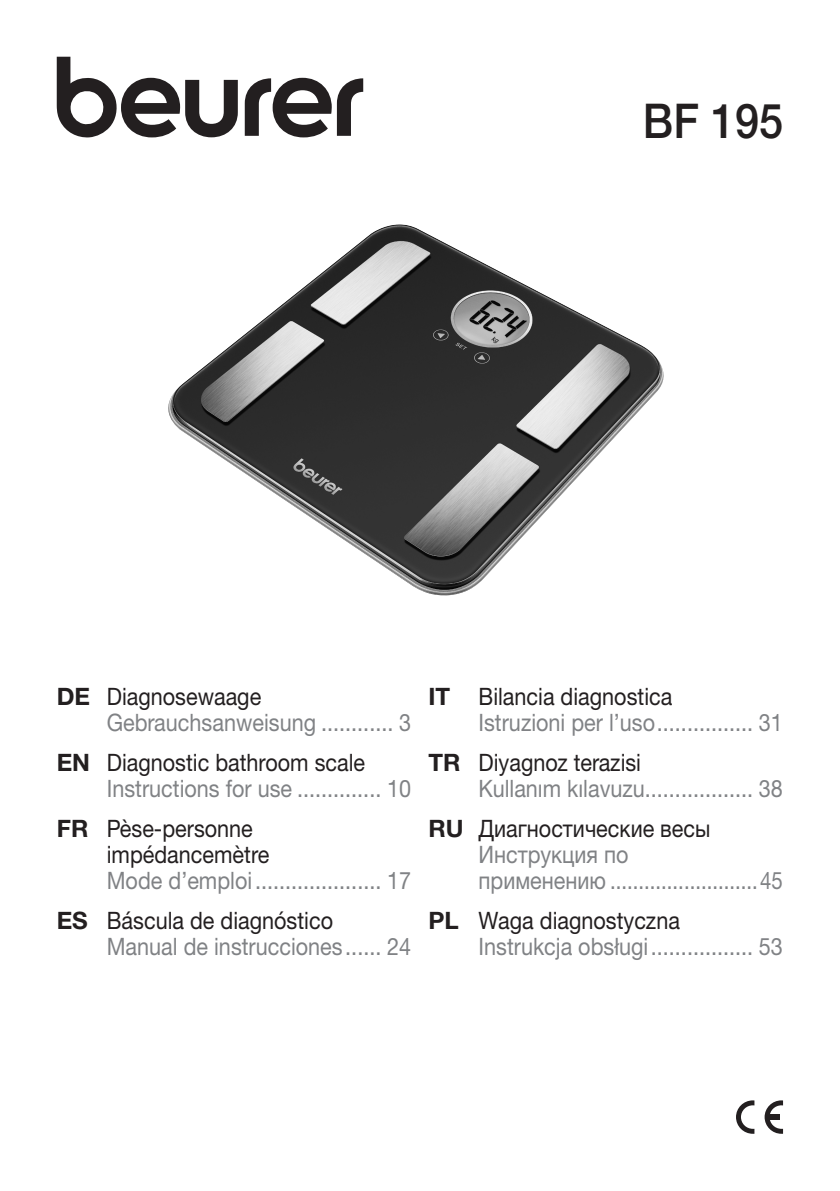
<style>
.page{position:relative;width:840px;height:1191px;background:#fff}
.page>*{position:absolute;margin:0;border:0;box-sizing:border-box;transform-origin:0 0}
.t1{font:500 48px "Helvetica Neue LTW1 G";color:#231f20;scale:.9 1}
.t2{font:24px/26px "Helvetica Neue LTW1 G";color:#808285;scale:.9 1}
.t3{font:24px/26px "Helvetica Neue LTW1 G";color:#231f20;scale:.9 1}
.s1{font-weight:700;color:#231f20}
.s2{color:#231f20}
.s3{font-weight:700}
</style>
<div class="page">
<svg style="left:764px;top:1100px;width:18px;height:33px"></svg>
<div style="left:768px;top:1114px;width:11px;height:5px;background:#231f20"></div>
<svg style="left:736px;top:1100px;width:18px;height:33px"></svg>
<img style="left:168px;top:224px;width:496px;height:371px">
<svg style="left:57px;top:57px;width:306px;height:81px"></svg>
<h1 class="t1" style="left:642px;top:92px;width:157px">BF 195</h1>
<p class="t2" style="left:107px;top:683px;width:339px;text-indent:-50px"><span class="s1">DE</span> <span class="s2">Diagnosewaage<br></span>Gebrauchsanweisung ............ 3</p>
<p class="t2" style="left:107px;top:749px;width:339px;text-indent:-50px"><span class="s1">EN</span> <span class="s2">Diagnostic bathroom scale<br></span>Instructions for use .............. 10</p>
<p class="t3" style="left:107px;top:815px;width:182px;text-indent:-50px"><span class="s3">FR</span> Pèse-personne impédancemètre</p>
<p class="t2" style="left:57px;top:860px;width:395px;line-height:40.2px;text-indent:50px">Mode d’emploi..................... 17<br><span class="s1">ES</span> <span class="s2">Báscula de diagnóstico</span></p>
<p class="t2" style="left:107px;top:933px;width:339px">Manual de instrucciones...... 24</p>
<p class="t2" style="left:478px;top:683px;width:339px;text-indent:-50px"><span class="s1">IT</span> <span class="s2">Bilancia diagnostica<br></span>Istruzioni per l’uso................ 31</p>
<p class="t2" style="left:478px;top:749px;width:339px;text-indent:-50px"><span class="s1">TR</span> <span class="s2">Diyagnoz terazisi<br></span>Kullanım kılavuzu.................. 38</p>
<p class="t2" style="left:478px;top:815px;width:339px;text-indent:-50px"><span class="s1">RU</span> <span class="s2">Диагностические весы<br></span>Инструкция по<br>применению ..........................45</p>
<p class="t2" style="left:478px;top:907px;width:339px;text-indent:-50px"><span class="s1">PL</span> <span class="s2">Waga diagnostyczna<br></span>Instrukcja obsługi................. 53</p>
</div>
